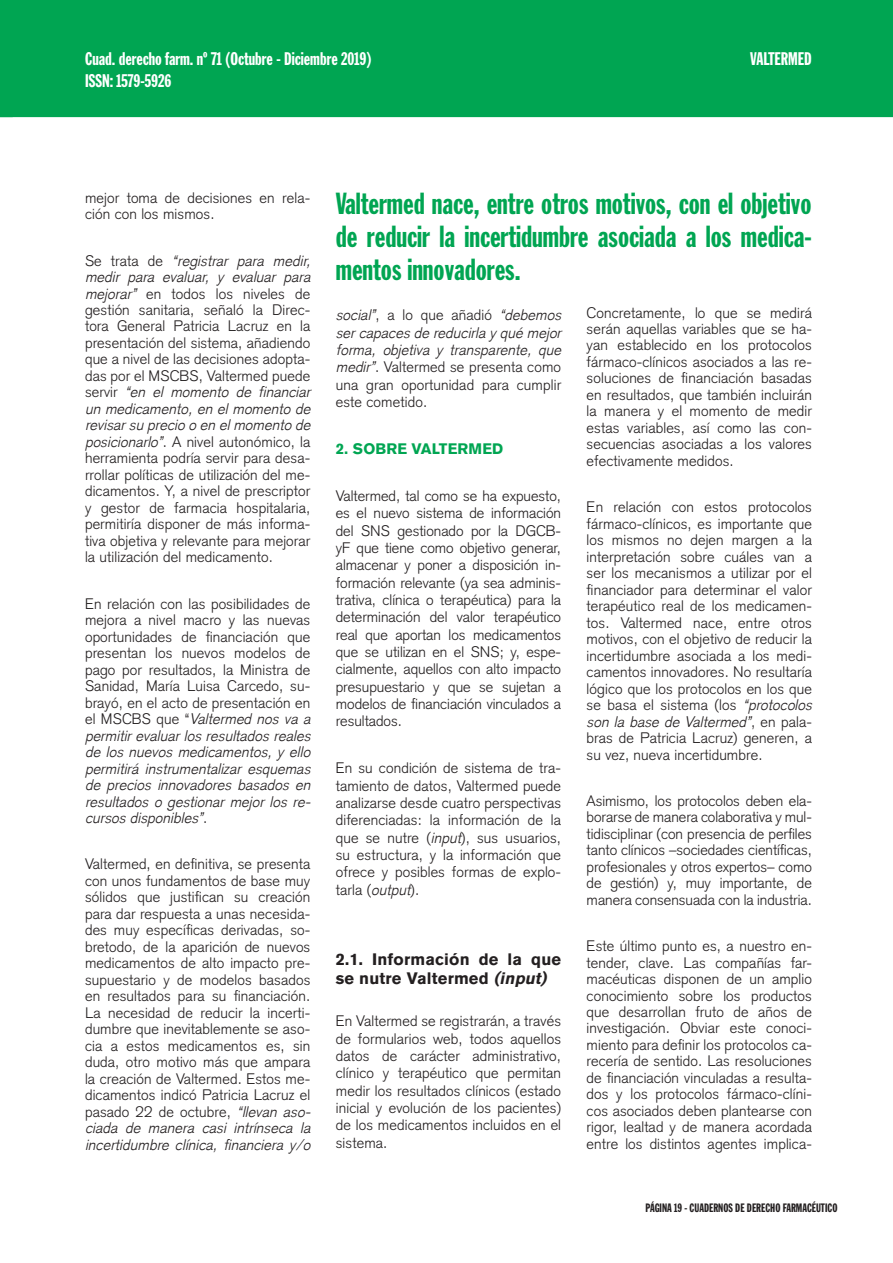
<style>
.page{position:relative;width:893px;height:1263px;background:#fff}
.page>*{position:absolute;margin:0;border:0;box-sizing:border-box;transform-origin:0 0}
.t1{font:30px/33px "Franklin Gothic Extra Cond";color:#00a552;text-align:justify}
.t2{font:18px/22.5px "Franklin Gothic Extra Cond";color:#fff}
.t3{font:700 16.5px/18.9px "Akzidenz Grotesk BQ";letter-spacing:.01em;color:#231f20}
.t4{font:300 15px/16.5px "Akzidenz Grotesk";letter-spacing:.01em;color:#231f20;text-align:justify}
.t5{font:italic 300 15px/17.4px "Akzidenz Grotesk";letter-spacing:.01em;color:#231f20;text-align:justify}
.t6{font:900 15px "Akzidenz Grotesk";letter-spacing:.01em;color:#00a552}
.t7{font:12px "Franklin Gothic Extra Cond";color:#231f20}
.s1{font-style:italic}
.s2{font-style:normal}
</style>
<div class="page">
<div style="left:0;top:0;width:893px;height:117px;background:#00a552"></div>
<p class="t2" style="left:85px;top:48px;width:288px">Cuad. derecho farm. nº 71 (Octubre - Diciembre 2019)<br>ISSN: 1579-5926</p>
<p class="t2" style="left:750px;top:48px;width:63px">VALTERMED</p>
<p class="t4" style="left:85px;top:191px;width:227px">mejor toma de decisiones en rela&shy;ción con los mismos.</p>
<p class="t4" style="left:85px;top:254px;width:227px">Se trata de <span class="s1">“registrar para medir, medir para evaluar, y evaluar para mejorar”</span> en todos los niveles de gestión sanitaria, señaló la Direc&shy;tora General Patricia Lacruz en la presentación del sistema, añadiendo que a nivel de las decisiones adopta&shy;das por el MSCBS, Valtermed puede servir <span class="s1">“en el momento de financiar un medicamento, en el momento de revisar su precio o en el momento de posicionarlo”</span>. A nivel autonómico, la herramienta podría servir para desa&shy;rrollar políticas de utilización del me&shy;dicamentos. Y, a nivel de prescriptor y gestor de farmacia hospitalaria, permitiría disponer de más informa&shy;tiva objetiva y relevante para mejorar la utilización del medicamento.</p>
<p class="t4" style="left:85px;top:597px;width:227px">En relación con las posibilidades de mejora a nivel macro y las nuevas oportunidades de financiación que presentan los nuevos modelos de pago por resultados, la Ministra de Sanidad, María Luisa Carcedo, su&shy;brayó, en el acto de presentación en el MSCBS que “<span class="s1">Valtermed nos va a permitir evaluar los resultados reales de los nuevos medicamentos, y ello permitirá instrumentalizar esquemas de precios innovadores basados en resultados o gestionar mejor los re&shy;cursos disponibles”</span>.</p>
<p class="t4" style="left:85px;top:858px;width:227px">Valtermed, en definitiva, se presenta con unos fundamentos de base muy sólidos que justifican su creación para dar respuesta a unas necesida&shy;des muy específicas derivadas, so&shy;bretodo, de la aparición de nuevos medicamentos de alto impacto pre&shy;supuestario y de modelos basados en resultados para su financiación.<br>La necesidad de reducir la incerti&shy;dumbre que inevitablemente se aso&shy;cia a estos medicamentos es, sin duda, otro motivo más que ampara la creación de Valtermed. Estos me&shy;dicamentos indicó Patricia Lacruz el pasado 22 de octubre, <span class="s1">“llevan aso&shy;ciada de manera casi intrínseca la incertidumbre clínica, financiera y/o</span></p>
<h1 class="t1" style="left:336px;top:189px;width:477px">Valtermed nace, entre otros motivos, con el objetivo de reducir la incertidumbre asociada a los medica&shy;mentos innovadores.</h1>
<p class="t5" style="left:336px;top:306px;width:227px">social”<span class="s2">, a lo que añadió</span> “debemos ser capaces de reducirla y qué mejor forma, objetiva y transparente, que medir”<span class="s2">. Valtermed se presenta como una gran oportunidad para cumplir este cometido.</span></p>
<p class="t6" style="left:336px;top:443px;width:169px">2. SOBRE VALTERMED</p>
<p class="t4" style="left:336px;top:489px;width:227px;line-height:17.4px">Valtermed, tal como se ha expuesto, es el nuevo sistema de información del SNS gestionado por la DGCB&shy;yF que tiene como objetivo generar, almacenar y poner a disposición in&shy;formación relevante (ya sea adminis&shy;trativa, clínica o terapéutica) para la determinación del valor terapéutico real que aportan los medicamentos que se utilizan en el SNS; y, espe&shy;cialmente, aquellos con alto impacto presupuestario y que se sujetan a modelos de financiación vinculados a resultados.</p>
<p class="t4" style="left:336px;top:761px;width:227px;line-height:17.4px">En su condición de sistema de tra&shy;tamiento de datos, Valtermed puede analizarse desde cuatro perspectivas diferenciadas: la información de la que se nutre (<span class="s1">input</span>), sus usuarios, su estructura, y la información que ofrece y posibles formas de explo&shy;tarla (<span class="s1">output</span>).</p>
<p class="t3" style="left:336px;top:951px;width:227px">2.1. Información de la que se nutre Valtermed <span class="s1">(input)</span></p>
<p class="t4" style="left:336px;top:1014px;width:227px;line-height:17.4px">En Valtermed se registrarán, a través de formularios web, todos aquellos datos de carácter administrativo, clínico y terapéutico que permitan medir los resultados clínicos (estado inicial y evolución de los pacientes) de los medicamentos incluidos en el sistema.</p>
<p class="t4" style="left:587px;top:306px;width:227px">Concretamente, lo que se medirá serán aquellas variables que se ha&shy;yan establecido en los protocolos fármaco-clínicos asociados a las re&shy;soluciones de financiación basadas en resultados, que también incluirán la manera y el momento de medir estas variables, así como las con&shy;secuencias asociadas a los valores efectivamente medidos.</p>
<p class="t4" style="left:587px;top:500px;width:227px">En relación con estos protocolos fármaco-clínicos, es importante que los mismos no dejen margen a la interpretación sobre cuáles van a ser los mecanismos a utilizar por el financiador para determinar el valor terapéutico real de los medicamen&shy;tos. Valtermed nace, entre otros motivos, con el objetivo de reducir la incertidumbre asociada a los medi&shy;camentos innovadores. No resultaría lógico que los protocolos en los que se basa el sistema (los <span class="s1">“protocolos son la base de Valtermed”</span>, en pala&shy;bras de Patricia Lacruz) generen, a su vez, nueva incertidumbre.</p>
<p class="t4" style="left:587px;top:794px;width:227px">Asimismo, los protocolos deben ela&shy;borarse de manera colaborativa y mul&shy;tidisciplinar (con presencia de perfiles tanto clínicos –sociedades científicas, profesionales y otros expertos– como de gestión) y, muy importante, de manera consensuada con la industria.</p>
<p class="t4" style="left:587px;top:939px;width:227px">Este último punto es, a nuestro en&shy;tender, clave. Las compañías far&shy;macéuticas disponen de un amplio conocimiento sobre los productos que desarrollan fruto de años de investigación. Obviar este conoci&shy;miento para definir los protocolos ca&shy;recería de sentido. Las resoluciones de financiación vinculadas a resulta&shy;dos y los protocolos fármaco-clíni&shy;cos asociados deben plantearse con rigor, lealtad y de manera acordada entre los distintos agentes implica-</p>
<p class="t7" style="left:645px;top:1203px;width:194px">PÁGINA 19 - CUADERNOS DE DERECHO FARMACÉUTICO</p>
</div>
